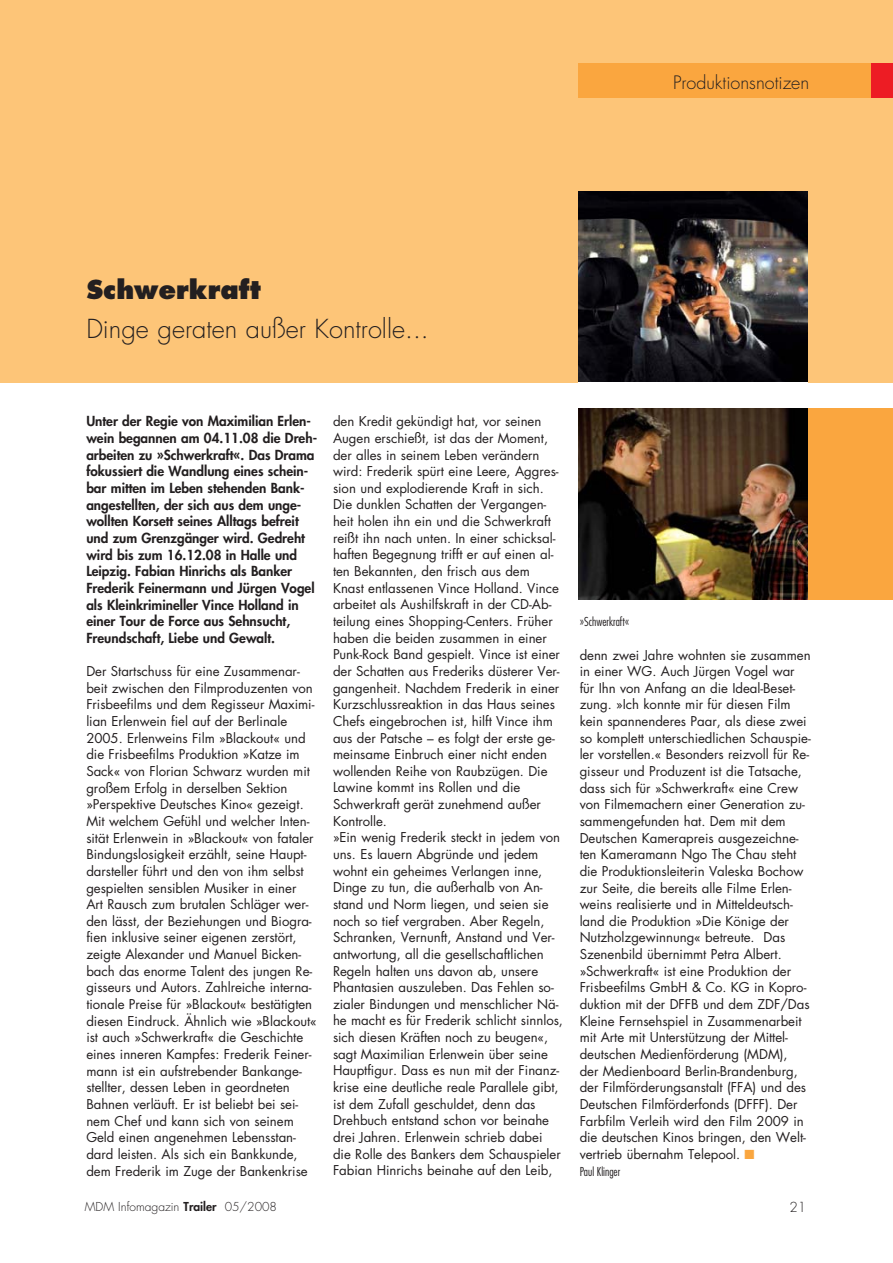
<style>
.page{position:relative;width:893px;height:1263px;background:#fff}
.page>*{position:absolute;margin:0;border:0;box-sizing:border-box;transform-origin:0 0}
.t1{font:300 25.5px "Futura";color:#231f20}
.t2{font:800 25.5px "Futura LT";color:#231f20}
.t3{font:300 18px "Futura";color:#231f20}
.t4{font:800 13.5px/16.6px "Futura";color:#231f20}
.t5{font:300 13.5px "Futura";color:#231f20}
.t6{font:13.2px/16.6px "Futura LT";letter-spacing:-.005em;color:#231f20}
.t7{font:300 12px "Futura";color:#231f20}
.t8{font:300 condensed 12px "Futura";color:#231f20}
.s1{color:#faa63f}
.s2{font-weight:800}
</style>
<div class="page">
<div style="left:0;top:0;width:892px;height:383px;background:#fdc578"></div>
<div style="left:578px;top:64px;width:314px;height:34px;background:#faa63f"></div>
<div style="left:871px;top:64px;width:21px;height:34px;background:#ed1c24"></div>
<div style="left:578px;top:408px;width:314px;height:192px;background:#faa63f"></div>
<img style="left:578px;top:408px;width:230px;height:192px">
<img style="left:578px;top:191px;width:230px;height:190px">
<h2 class="t3" style="left:673px;top:74px;width:138px">Produktionsnotizen</h2>
<h1 class="t2" style="left:86px;top:278px;width:176px">Schwerkraft</h1>
<h1 class="t1" style="left:86px;top:317px;width:344px">Dinge geraten außer Kontrolle...</h1>
<p class="t4" style="left:86px;top:414px;width:232px">Unter der Regie von Maximilian Erlen&shy;wein begannen am 04.11.08 die Dreh&shy;arbeiten zu »Schwerkraft«. Das Drama fokussiert die Wandlung eines schein&shy;bar mitten im Leben stehenden Bank&shy;angestellten, der sich aus dem unge&shy;wollten Korsett seines Alltags befreit und zum Grenzgänger wird. Gedreht wird bis zum 16.12.08 in Halle und Leipzig. Fabian Hinrichs als Banker Frederik Feinermann und Jürgen Vogel als Kleinkrimineller Vince Holland in einer Tour de Force aus Sehnsucht, Freundschaft, Liebe und Gewalt.</p>
<p class="t6" style="left:86px;top:664px;width:232px">Der Startschuss für eine Zusammenar&shy;beit zwischen den Filmproduzenten von Frisbeefilms und dem Regisseur Maximi&shy;lian Erlenwein fiel auf der Berlinale 2005. Erlenweins Film »Blackout« und die Frisbeefilms Produktion »Katze im Sack« von Florian Schwarz wurden mit großem Erfolg in derselben Sektion »Perspektive Deutsches Kino« gezeigt.<br>Mit welchem Gefühl und welcher Inten&shy;sität Erlenwein in »Blackout« von fataler Bindungslosigkeit erzählt, seine Haupt&shy;darsteller führt und den von ihm selbst gespielten sensiblen Musiker in einer<br>Art Rausch zum brutalen Schläger wer&shy;den lässt, der Beziehungen und Biogra&shy;fien inklusive seiner eigenen zerstört, zeigte Alexander und Manuel Bicken&shy;bach das enorme Talent des jungen Re&shy;gisseurs und Autors. Zahlreiche interna&shy;tionale Preise für »Blackout« bestätigten diesen Eindruck. Ähnlich wie »Blackout« ist auch »Schwerkraft« die Geschichte eines inneren Kampfes: Frederik Feiner&shy;mann ist ein aufstrebender Bankange&shy;stellter, dessen Leben in geordneten Bahnen verläuft. Er ist beliebt bei sei&shy;nem Chef und kann sich von seinem Geld einen angenehmen Lebensstan&shy;dard leisten. Als sich ein Bankkunde, dem Frederik im Zuge der Bankenkrise</p>
<p class="t6" style="left:333px;top:414px;width:231px">den Kredit gekündigt hat, vor seinen Augen erschießt, ist das der Moment, der alles in seinem Leben verändern wird: Frederik spürt eine Leere, Aggres&shy;sion und explodierende Kraft in sich.<br>Die dunklen Schatten der Vergangen&shy;heit holen ihn ein und die Schwerkraft reißt ihn nach unten. In einer schicksal&shy;haften Begegnung trifft er auf einen al&shy;ten Bekannten, den frisch aus dem Knast entlassenen Vince Holland. Vince arbeitet als Aushilfskraft in der CD-Ab&shy;teilung eines Shopping-Centers. Früher haben die beiden zusammen in einer Punk-Rock Band gespielt. Vince ist einer der Schatten aus Frederiks düsterer Ver&shy;gangenheit. Nachdem Frederik in einer Kurzschlussreaktion in das Haus seines Chefs eingebrochen ist, hilft Vince ihm aus der Patsche – es folgt der erste ge&shy;meinsame Einbruch einer nicht enden wollenden Reihe von Raubzügen. Die Lawine kommt ins Rollen und die Schwerkraft gerät zunehmend außer Kontrolle.<br>»Ein wenig Frederik steckt in jedem von uns. Es lauern Abgründe und jedem wohnt ein geheimes Verlangen inne, Dinge zu tun, die außerhalb von An&shy;stand und Norm liegen, und seien sie noch so tief vergraben. Aber Regeln, Schranken, Vernunft, Anstand und Ver&shy;antwortung, all die gesellschaftlichen Regeln halten uns davon ab, unsere Phantasien auszuleben. Das Fehlen so&shy;zialer Bindungen und menschlicher Nä&shy;he macht es für Frederik schlicht sinnlos, sich diesen Kräften noch zu beugen«, sagt Maximilian Erlenwein über seine Hauptfigur. Dass es nun mit der Finanz&shy;krise eine deutliche reale Parallele gibt, ist dem Zufall geschuldet, denn das Drehbuch entstand schon vor beinahe drei Jahren. Erlenwein schrieb dabei die Rolle des Bankers dem Schauspieler Fabian Hinrichs beinahe auf den Leib,</p>
<p class="t8" style="left:580px;top:617px;width:51px">»Schwerkraft«</p>
<p class="t6" style="left:580px;top:647px;width:233px">denn zwei Jahre wohnten sie zusammen in einer WG. Auch Jürgen Vogel war für Ihn von Anfang an die Ideal-Beset&shy;zung. »Ich konnte mir für diesen Film kein spannenderes Paar, als diese zwei so komplett unterschiedlichen Schauspie&shy;ler vorstellen.« Besonders reizvoll für Re&shy;gisseur und Produzent ist die Tatsache, dass sich für »Schwerkraft« eine Crew von Filmemachern einer Generation zu&shy;sammengefunden hat. Dem mit dem Deutschen Kamerapreis ausgezeichne&shy;ten Kameramann Ngo The Chau steht die Produktionsleiterin Valeska Bochow zur Seite, die bereits alle Filme Erlen&shy;weins realisierte und in Mitteldeutsch&shy;land die Produktion »Die Könige der Nutzholzgewinnung« betreute. Das Szenenbild übernimmt Petra Albert. »Schwerkraft« ist eine Produktion der Frisbeefilms GmbH &amp; Co. KG in Kopro&shy;duktion mit der DFFB und dem ZDF/Das Kleine Fernsehspiel in Zusammenarbeit mit Arte mit Unterstützung der Mittel&shy;deutschen Medienförderung (MDM),<br>der Medienboard Berlin-Brandenburg, der Filmförderungsanstalt (FFA) und des Deutschen Filmförderfonds (DFFF). Der Farbfilm Verleih wird den Film 2009 in die deutschen Kinos bringen, den Welt&shy;vertrieb übernahm Telepool. <span class="s1">■</span></p>
<p class="t8" style="left:580px;top:1166px;width:42px">Paul Klinger</p>
<p class="t7" style="left:85px;top:1201px;width:194px">MDM Infomagazin <span class="s2">Trailer</span> 05/2008</p>
<p class="t5" style="left:789px;top:1201px;width:18px">21</p>
</div>
